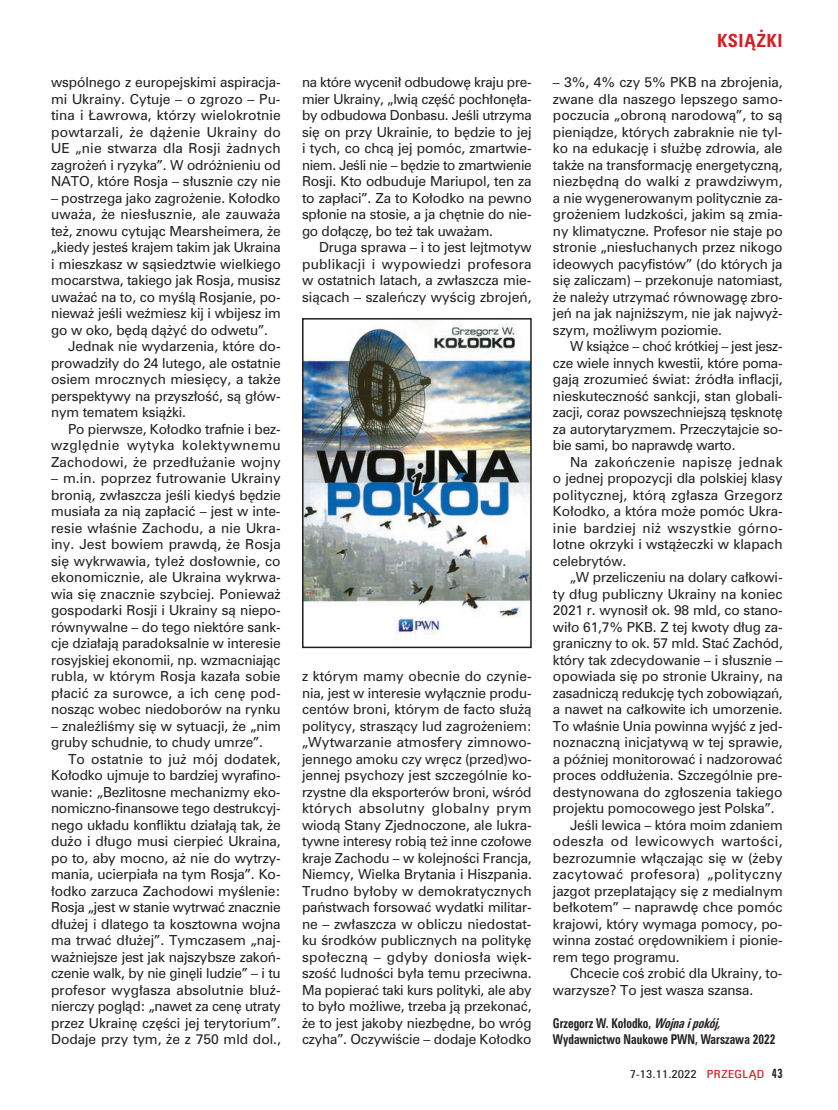
<style>
.page{position:relative;width:838px;height:1110px;background:#fff}
.page>*{position:absolute;margin:0;border:0;box-sizing:border-box;transform-origin:0 0}
.t1{font:700 16.65px "Zurich Cn PL";letter-spacing:.05em;color:#d81c23}
.t2{font:700 13.5px/16.5px "Zurich Cn EU";color:#231f20;scale:.85 1}
.t3{font:12.6px/16.5px "Zurich PL";letter-spacing:-.01em;color:#231f20;text-align:justify}
.t4{font:12.6px "Zurich PL";letter-spacing:.03em;color:#231f20}
.t5{font:10.2px "Zurich Cn PL";letter-spacing:.04em;color:#231f20;scale:1.18 1}
.s1{font-style:italic}
.s2{color:#d81c23}
.s3{font-weight:700;font-size:12px}
</style>
<div class="page">
<img style="left:305px;top:325px;width:223px;height:310px">
<div style="left:302px;top:318px;width:229px;height:330px;border:2px solid #231f20"></div>
<p class="t3" style="left:51px;top:74px;width:231px">wspólnego z europejskimi aspiracja&shy;mi Ukrainy. Cytuje – o zgrozo – Pu&shy;tina i Ławrowa, którzy wielokrotnie powtarzali, że dążenie Ukrainy do UE „nie stwarza dla Rosji żadnych zagrożeń i ryzyka”. W odróżnieniu od NATO, które Rosja – słusznie czy nie</p>
<p class="t3" style="left:51px;top:189px;width:231px">– postrzega jako zagrożenie. Kołodko uważa, że niesłusznie, ale zauważa też, znowu cytując Mearsheimera, że „kiedy jesteś krajem takim jak Ukraina i mieszkasz w sąsiedztwie wielkiego mocarstwa, takiego jak Rosja, musisz uważać na to, co myślą Rosjanie, po&shy;nieważ jeśli weźmiesz kij i wbijesz im go w oko, będą dążyć do odwetu”.</p>
<p class="t3" style="left:51px;top:338px;width:231px;text-indent:17px">Jednak nie wydarzenia, które do&shy;prowadziły do 24 lutego, ale ostatnie osiem mrocznych miesięcy, a także perspektywy na przyszłość, są głów&shy;nym tematem książki.</p>
<p class="t3" style="left:51px;top:420px;width:231px;text-indent:17px">Po pierwsze, Kołodko trafnie i bez&shy;względnie wytyka kolektywnemu Zachodowi, że przedłużanie wojny</p>
<p class="t3" style="left:51px;top:470px;width:231px">– m.in. poprzez futrowanie Ukrainy bronią, zwłaszcza jeśli kiedyś będzie musiała za nią zapłacić – jest w inte&shy;resie właśnie Zachodu, a nie Ukra&shy;iny. Jest bowiem prawdą, że Rosja się wykrwawia, tyleż dosłownie, co ekonomicznie, ale Ukraina wykrwa&shy;wia się znacznie szybciej. Ponieważ gospodarki Rosji i Ukrainy są niepo&shy;równywalne – do tego niektóre sank&shy;cje działają paradoksalnie w interesie rosyjskiej ekonomii, np. wzmacniając rubla, w którym Rosja kazała sobie płacić za surowce, a ich cenę pod&shy;nosząc wobec niedoborów na rynku</p>
<p class="t3" style="left:51px;top:717px;width:231px">– znaleźliśmy się w sytuacji, że „nim gruby schudnie, to chudy umrze”.</p>
<p class="t3" style="left:51px;top:750px;width:231px;text-indent:17px">To ostatnie to już mój dodatek, Kołodko ujmuje to bardziej wyrafino&shy;wanie: „Bezlitosne mechanizmy eko&shy;nomiczno-finansowe tego destrukcyj&shy;nego układu konfliktu działają tak, że dużo i długo musi cierpieć Ukraina, po to, aby mocno, aż nie do wytrzy&shy;mania, ucierpiała na tym Rosja”. Ko&shy;łodko zarzuca Zachodowi myślenie:<br>Rosja „jest w stanie wytrwać znacznie dłużej i dlatego ta kosztowna wojna ma trwać dłużej”. Tymczasem „naj&shy;ważniejsze jest jak najszybsze zakoń&shy;czenie walk, by nie ginęli ludzie” – i tu profesor wygłasza absolutnie bluź&shy;nierczy pogląd: „nawet za cenę utraty przez Ukrainę części jej terytorium”.<br>Dodaje przy tym, że z 750 mld dol.,</p>
<p class="t3" style="left:302px;top:74px;width:231px">na które wycenił odbudowę kraju pre&shy;mier Ukrainy, „lwią część pochłonęła&shy;by odbudowa Donbasu. Jeśli utrzyma się on przy Ukrainie, to będzie to jej i tych, co chcą jej pomóc, zmartwie&shy;niem. Jeśli nie – będzie to zmartwienie Rosji. Kto odbuduje Mariupol, ten za to zapłaci”. Za to Kołodko na pewno spłonie na stosie, a ja chętnie do nie&shy;go dołączę, bo też tak uważam.</p>
<p class="t3" style="left:302px;top:239px;width:231px;text-indent:17px">Druga sprawa – i to jest lejtmotyw publikacji i wypowiedzi profesora w ostatnich latach, a zwłaszcza mie&shy;siącach – szaleńczy wyścig zbrojeń,</p>
<p class="t3" style="left:302px;top:668px;width:231px">z którym mamy obecnie do czynie&shy;nia, jest w interesie wyłącznie produ&shy;centów broni, którym de facto służą politycy, straszący lud zagrożeniem: „Wytwarzanie atmosfery zimnowo&shy;jennego amoku czy wręcz (przed)wo&shy;jennej psychozy jest szczególnie ko&shy;rzystne dla eksporterów broni, wśród których absolutny globalny prym wiodą Stany Zjednoczone, ale lukra&shy;tywne interesy robią też inne czołowe kraje Zachodu – w kolejności Francja, Niemcy, Wielka Brytania i Hiszpania.<br>Trudno byłoby w demokratycznych państwach forsować wydatki militar&shy;ne – zwłaszcza w obliczu niedostat&shy;ku środków publicznych na politykę społeczną – gdyby doniosła więk&shy;szość ludności była temu przeciwna.<br>Ma popierać taki kurs polityki, ale aby to było możliwe, trzeba ją przekonać, że to jest jakoby niezbędne, bo wróg czyha”. Oczywiście – dodaje Kołodko</p>
<h1 class="t1" style="left:717px;top:29px;width:67px">książki</h1>
<p class="t3" style="left:553px;top:74px;width:231px">– 3%, 4% czy 5% PKB na zbrojenia, zwane dla naszego lepszego samo&shy;poczucia „obroną narodową”, to są pieniądze, których zabraknie nie tyl&shy;ko na edukację i służbę zdrowia, ale także na transformację energetyczną, niezbędną do walki z prawdziwym, a nie wygenerowanym politycznie za&shy;grożeniem ludzkości, jakim są zmia&shy;ny klimatyczne. Profesor nie staje po stronie „niesłuchanych przez nikogo ideowych pacyfistów” (do których ja się zaliczam) – przekonuje natomiast, że należy utrzymać równowagę zbro&shy;jeń na jak najniższym, nie jak najwyż&shy;szym, możliwym poziomie.</p>
<p class="t3" style="left:553px;top:338px;width:231px;text-indent:17px">W książce – choć krótkiej – jest jesz&shy;cze wiele innych kwestii, które poma&shy;gają zrozumieć świat: źródła inflacji, nieskuteczność sankcji, stan globali&shy;zacji, coraz powszechniejszą tęsknotę za autorytaryzmem. Przeczytajcie so&shy;bie sami, bo naprawdę warto.</p>
<p class="t3" style="left:553px;top:453px;width:231px;text-indent:17px">Na zakończenie napiszę jednak o jednej propozycji dla polskiej klasy politycznej, którą zgłasza Grzegorz Kołodko, a która może pomóc Ukra&shy;inie bardziej niż wszystkie górno&shy;lotne okrzyki i wstążeczki w klapach celebrytów.</p>
<p class="t3" style="left:570px;top:569px;width:214px">„W przeliczeniu na dolary całkowi-</p>
<p class="t3" style="left:553px;top:585px;width:231px">ty dług publiczny Ukrainy na koniec</p>
<p class="t3" style="left:553px;top:602px;width:231px">2021 r. wynosił ok. 98 mld, co stano-</p>
<p class="t3" style="left:553px;top:618px;width:231px">wiło 61,7% PKB. Z tej kwoty dług za-</p>
<p class="t3" style="left:553px;top:635px;width:231px">graniczny to ok. 57 mld. Stać Zachód,</p>
<p class="t3" style="left:553px;top:651px;width:231px">który tak zdecydowanie – i słusznie –</p>
<p class="t3" style="left:553px;top:668px;width:231px">opowiada się po stronie Ukrainy, na</p>
<p class="t3" style="left:553px;top:684px;width:231px">zasadniczą redukcję tych zobowiązań,</p>
<p class="t3" style="left:553px;top:701px;width:231px">a nawet na całkowite ich umorzenie.</p>
<p class="t3" style="left:553px;top:717px;width:231px">To właśnie Unia powinna wyjść z jed-</p>
<p class="t3" style="left:553px;top:734px;width:231px">noznaczną inicjatywą w tej sprawie,</p>
<p class="t3" style="left:553px;top:750px;width:231px">a później monitorować i nadzorować</p>
<p class="t3" style="left:553px;top:767px;width:231px">proces oddłużenia. Szczególnie pre-</p>
<p class="t3" style="left:553px;top:783px;width:231px">destynowana do zgłoszenia takiego</p>
<p class="t3" style="left:553px;top:800px;width:223px">projektu pomocowego jest Polska”.</p>
<p class="t3" style="left:570px;top:816px;width:214px">Jeśli lewica – która moim zdaniem</p>
<p class="t4" style="left:553px;top:833px;width:231px">odeszła od lewicowych wartości,</p>
<p class="t3" style="left:553px;top:849px;width:231px">bezrozumnie włączając się w (żeby</p>
<p class="t4" style="left:553px;top:866px;width:231px">zacytować profesora) „polityczny</p>
<p class="t3" style="left:553px;top:882px;width:231px">jazgot przeplatający się z medialnym</p>
<p class="t3" style="left:553px;top:899px;width:231px">bełkotem” – naprawdę chce pomóc</p>
<p class="t3" style="left:553px;top:915px;width:231px">krajowi, który wymaga pomocy, po-</p>
<p class="t3" style="left:553px;top:932px;width:231px">winna zostać orędownikiem i pionie-</p>
<p class="t3" style="left:553px;top:948px;width:128px">rem tego programu.</p>
<p class="t3" style="left:570px;top:965px;width:214px">Chcecie coś zrobić dla Ukrainy, to-</p>
<p class="t3" style="left:553px;top:981px;width:202px">warzysze? To jest wasza szansa.</p>
<p class="t2" style="left:553px;top:1014px;width:263px">Grzegorz W. Kołodko, <span class="s1">Wojnaipokój,<br></span>Wydawnictwo Naukowe PWN, Warszawa 2022</p>
<p class="t5" style="left:630px;top:1067px;width:131px">7-13.11.2022 <span class="s2">PRZEGLĄD</span> <span class="s3">43</span></p>
</div>
